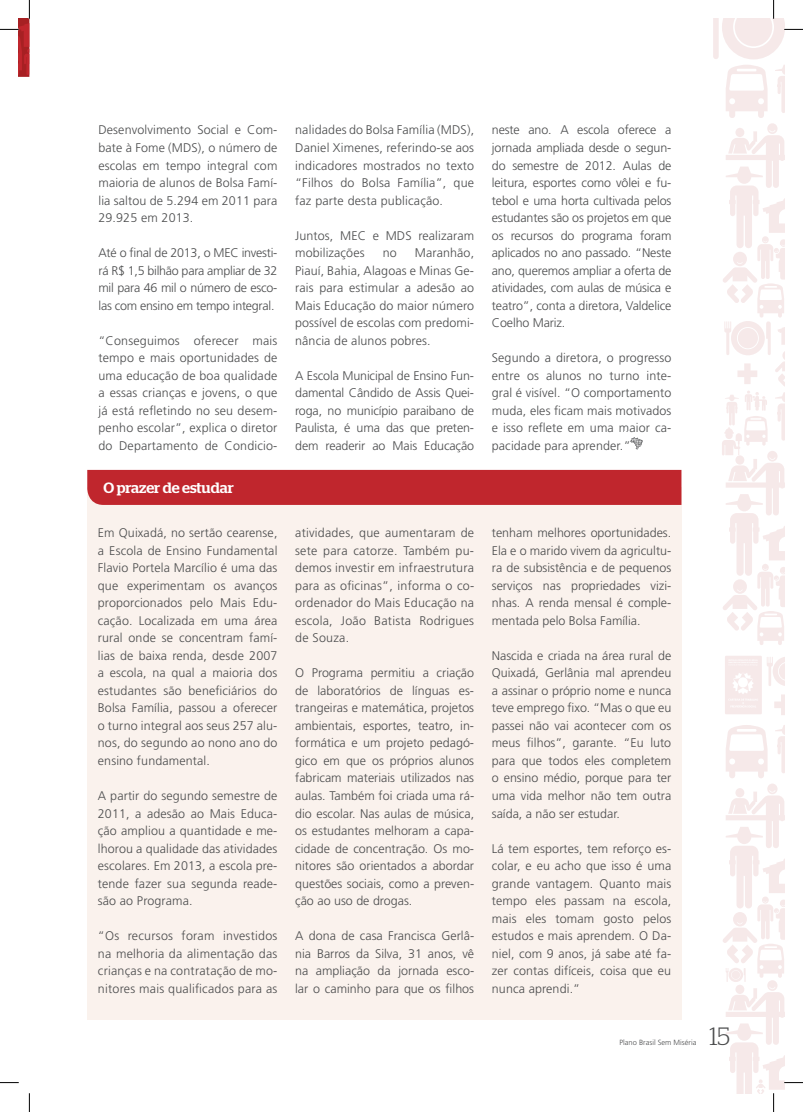
<style>
.page{position:relative;width:803px;height:1112px;background:#fff}
.page>*{position:absolute;margin:0;border:0;box-sizing:border-box;transform-origin:0 0}
.t1{font:300 25px "Stag";color:#4b4c4d}
.t2{font:500 15px "Stag";color:#fff}
.t3{font:300 12.5px/17.5px "Frutiger LT Std";letter-spacing:.01em;color:#4b4c4d;text-align:justify}
.t4{font:300 7.5px "Frutiger LT Pro";color:#4b4c4d}
</style>
<div class="page">
<svg style="left:725px;top:656px;width:59px;height:59px"></svg>
<div style="left:87px;top:487px;width:594px;height:532px;background:#faf2ed"></div>
<div style="left:87px;top:470px;width:594px;height:35px;background:#c0262d"></div>
<svg style="left:630px;top:437px;width:13px;height:12px"></svg>
<svg style="left:0;top:1082px;width:19px;height:1px"></svg>
<svg style="left:0;top:0;width:30px;height:77px"></svg>
<svg style="left:29px;top:1093px;width:1px;height:18px"></svg>
<svg style="left:713px;top:0;width:90px;height:645px"></svg>
<svg style="left:723px;top:725px;width:80px;height:386px"></svg>
<p class="t3" style="left:98px;top:121px;width:180px">Desenvolvimento Social e Com&shy;bate à Fome (MDS), o número de escolas em tempo integral com maioria de alunos de Bolsa Famí&shy;lia saltou de 5.294 em 2011 para 29.925 em 2013.</p>
<p class="t3" style="left:98px;top:244px;width:180px">Até o final de 2013, o MEC investi&shy;rá R$ 1,5 bilhão para ampliar de 32 mil para 46 mil o número de esco&shy;las com ensino em tempo integral.</p>
<p class="t3" style="left:98px;top:331px;width:180px">“Conseguimos oferecer mais tempo e mais oportunidades de uma educação de boa qualidade a essas crianças e jovens, o que já está refletindo no seu desem&shy;penho escolar”, explica o diretor do Departamento de Condicio-</p>
<p class="t2" style="left:103px;top:479px;width:132px">O prazer de estudar</p>
<p class="t3" style="left:98px;top:524px;width:181px">Em Quixadá, no sertão cearense, a Escola de Ensino Fundamental Flavio Portela Marcílio é uma das que experimentam os avanços proporcionados pelo Mais Edu&shy;cação. Localizada em uma área rural onde se concentram famí&shy;lias de baixa renda, desde 2007 a escola, na qual a maioria dos estudantes são beneficiários do Bolsa Família, passou a oferecer o turno integral aos seus 257 alu&shy;nos, do segundo ao nono ano do ensino fundamental.</p>
<p class="t3" style="left:98px;top:786px;width:181px">A partir do segundo semestre de 2011, a adesão ao Mais Educa&shy;ção ampliou a quantidade e me&shy;lhorou a qualidade das atividades escolares. Em 2013, a escola pre&shy;tende fazer sua segunda reade&shy;são ao Programa.</p>
<p class="t3" style="left:98px;top:926px;width:181px">“Os recursos foram investidos na melhoria da alimentação das crianças e na contratação de mo&shy;nitores mais qualificados para as</p>
<p class="t3" style="left:295px;top:121px;width:180px">nalidades do Bolsa Família (MDS), Daniel Ximenes, referindo-se aos indicadores mostrados no texto “Filhos do Bolsa Família”, que faz parte desta publicação.</p>
<p class="t3" style="left:295px;top:226px;width:180px">Juntos, MEC e MDS realizaram mobilizações</p>
<p class="t3" style="left:295px;top:244px;width:180px;text-indent:120px">Maranhão, Piauí, Bahia, Alagoas e Minas Ge&shy;rais para estimular a adesão ao Mais Educação do maior número possível de escolas com predomi&shy;nância de alunos pobres.</p>
<p class="t3" style="left:295px;top:366px;width:180px">A Escola Municipal de Ensino Fun&shy;damental Cândido de Assis Quei&shy;roga, no município paraibano de Paulista, é uma das que preten&shy;dem readerir ao Mais Educação</p>
<p class="t3" style="left:383px;top:244px;width:16px">no</p>
<p class="t3" style="left:492px;top:121px;width:181px">neste ano. A escola oferece a jornada ampliada desde o segun&shy;do semestre de 2012. Aulas de leitura, esportes como vôlei e fu&shy;tebol e uma horta cultivada pelos estudantes são os projetos em que os recursos do programa foram aplicados no ano passado. “Neste ano, queremos ampliar a oferta de atividades, com aulas de música e teatro”, conta a diretora, Valdelice Coelho Mariz.</p>
<p class="t3" style="left:492px;top:349px;width:181px">Segundo a diretora, o progresso entre os alunos no turno inte&shy;gral é visível. “O comportamento muda, eles ficam mais motivados e isso reflete em uma maior ca&shy;pacidade para aprender.”</p>
<p class="t3" style="left:295px;top:524px;width:180px">atividades, que aumentaram de sete para catorze. Também pu&shy;demos investir em infraestrutura para as oficinas”, informa o co&shy;ordenador do Mais Educação na escola, João Batista Rodrigues de Souza.</p>
<p class="t3" style="left:295px;top:664px;width:180px">O Programa permitiu a criação de laboratórios de línguas es&shy;trangeiras e matemática, projetos ambientais, esportes, teatro, in&shy;formática e um projeto pedagó&shy;gico em que os próprios alunos fabricam materiais utilizados nas aulas. Também foi criada uma rá&shy;dio escolar. Nas aulas de música, os estudantes melhoram a capa&shy;cidade de concentração. Os mo&shy;nitores são orientados a abordar questões sociais, como a preven&shy;ção ao uso de drogas.</p>
<p class="t3" style="left:295px;top:926px;width:180px">A dona de casa Francisca Gerlâ&shy;nia Barros da Silva, 31 anos, vê na ampliação da jornada esco&shy;lar o caminho para que os filhos</p>
<p class="t3" style="left:492px;top:524px;width:181px">tenham melhores oportunidades.<br>Ela e o marido vivem da agricultu&shy;ra de subsistência e de pequenos serviços nas propriedades vizi&shy;nhas. A renda mensal é comple&shy;mentada pelo Bolsa Família.</p>
<p class="t3" style="left:492px;top:646px;width:181px">Nascida e criada na área rural de Quixadá, Gerlânia mal aprendeu a assinar o próprio nome e nunca teve emprego fixo. “Mas o que eu passei não vai acontecer com os meus filhos”, garante. “Eu luto para que todos eles completem o ensino médio, porque para ter uma vida melhor não tem outra saída, a não ser estudar.</p>
<p class="t3" style="left:492px;top:839px;width:181px">Lá tem esportes, tem reforço es&shy;colar, e eu acho que isso é uma grande vantagem. Quanto mais tempo eles passam na escola, mais eles tomam gosto pelos estudos e mais aprendem. O Da&shy;niel, com 9 anos, já sabe até fa&shy;zer contas difíceis, coisa que eu nunca aprendi.”</p>
<p class="t4" style="left:619px;top:1037px;width:79px">Plano Brasil Sem Miséria</p>
<h1 class="t1" style="left:709px;top:1021px;width:22px">15</h1>
</div>
